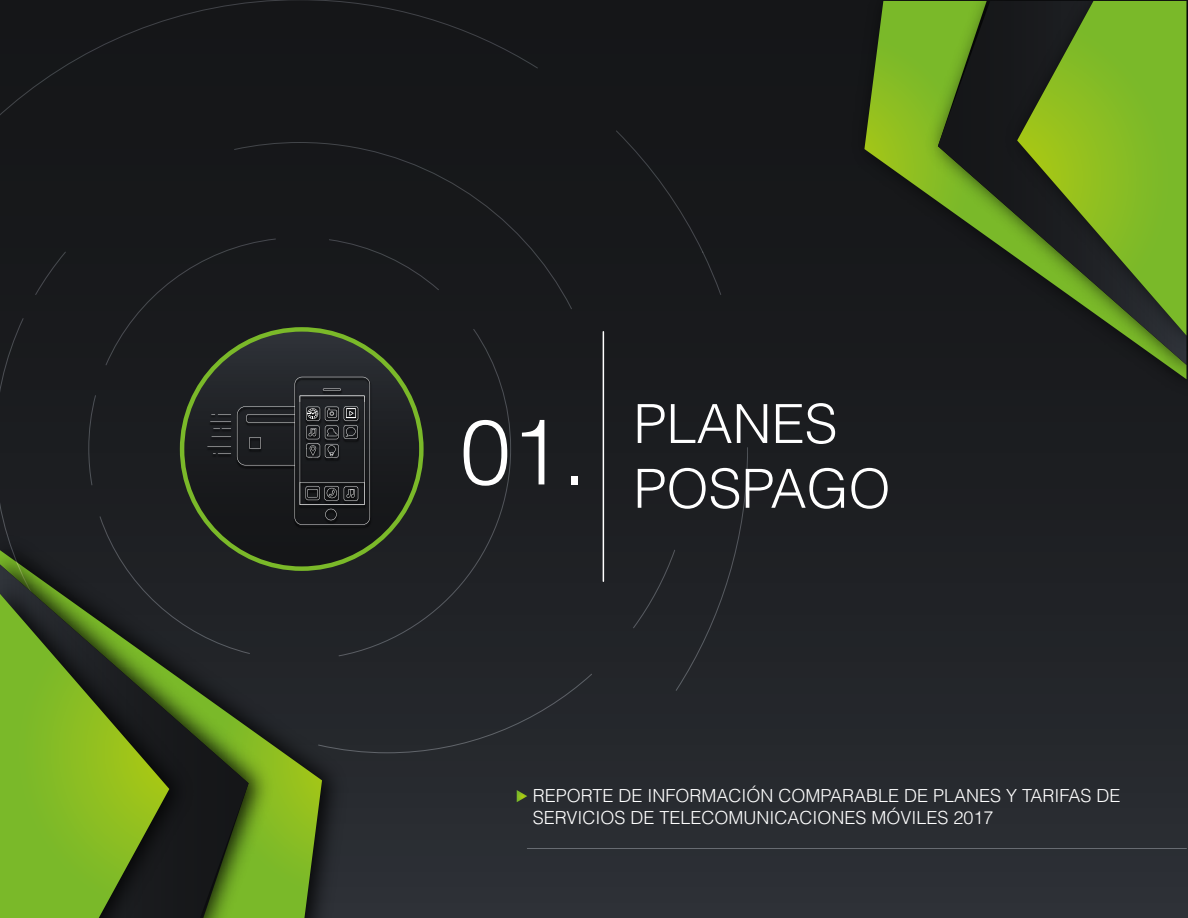
<style>
.page{position:relative;width:1188px;height:918px;background:#fff}
.page>*{position:absolute;margin:0;border:0;box-sizing:border-box;transform-origin:0 0}
.t1{font:300 91.5px "Helvetica LT Std";color:#fff}
.t2{font:300 54px/64.8px "Helvetica LT Std";color:#fff}
.t3{font:300 18px/21.6px "Helvetica LT Std";color:#fff}
</style>
<div class="page">
<div style="left:0;top:0;width:1188px;height:918px;background:linear-gradient(to bottom,#111214,#2a2d33)"></div>
<img style="left:322px;top:753px;width:34px;height:165px">
<svg style="left:282px;top:753px;width:40px;height:165px;background:#6c9220"></svg>
<div style="left:843px;top:0;width:345px;height:407px;background:#191a1d"></div>
<svg style="left:864px;top:1px;width:53px;height:378px;background:#40541e"></svg>
<img style="left:917px;top:0;width:271px;height:392px">
<svg style="left:938px;top:1px;width:248px;height:364px;background:#33461d"></svg>
<img style="left:996px;top:0;width:192px;height:363px">
<svg style="left:1017px;top:1px;width:169px;height:335px;background:#608723"></svg>
<div style="left:234px;top:142px;width:338px;height:97px;background:#17181a"></div>
<svg style="left:0;top:239px;width:592px;height:514px;background:#1e2122"></svg>
<div style="left:0;top:0;width:538px;height:120px;background:#151719"></div>
<div style="left:633px;top:447px;width:115px;height:244px;background:#1f2125"></div>
<div style="left:616px;top:131px;width:105px;height:164px;background:#17181a"></div>
<img style="left:0;top:537px;width:282px;height:381px">
<svg style="left:0;top:565px;width:249px;height:353px;background:#334520"></svg>
<img style="left:0;top:567px;width:203px;height:351px">
<svg style="left:0;top:594px;width:169px;height:324px;background:#628b22"></svg>
<hr style="left:603px;top:332px;width:1px;height:249px;background:#fff">
<svg style="left:517px;top:790px;width:10px;height:12px"></svg>
<hr style="left:527px;top:848px;width:659px;height:1px;background:#fff">
<h1 class="t1" style="left:460px;top:395px;width:129px">01.</h1>
<h2 class="t2" style="left:634px;top:391px;width:259px">PLANES<br>POSPAGO</h2>
<p class="t3" style="left:533px;top:785px;width:589px">REPORTE DE INFORMACIÓN COMPARABLE DE PLANES Y TARIFAS DE<br>SERVICIOS DE TELECOMUNICACIONES MÓVILES 2017</p>
</div>
